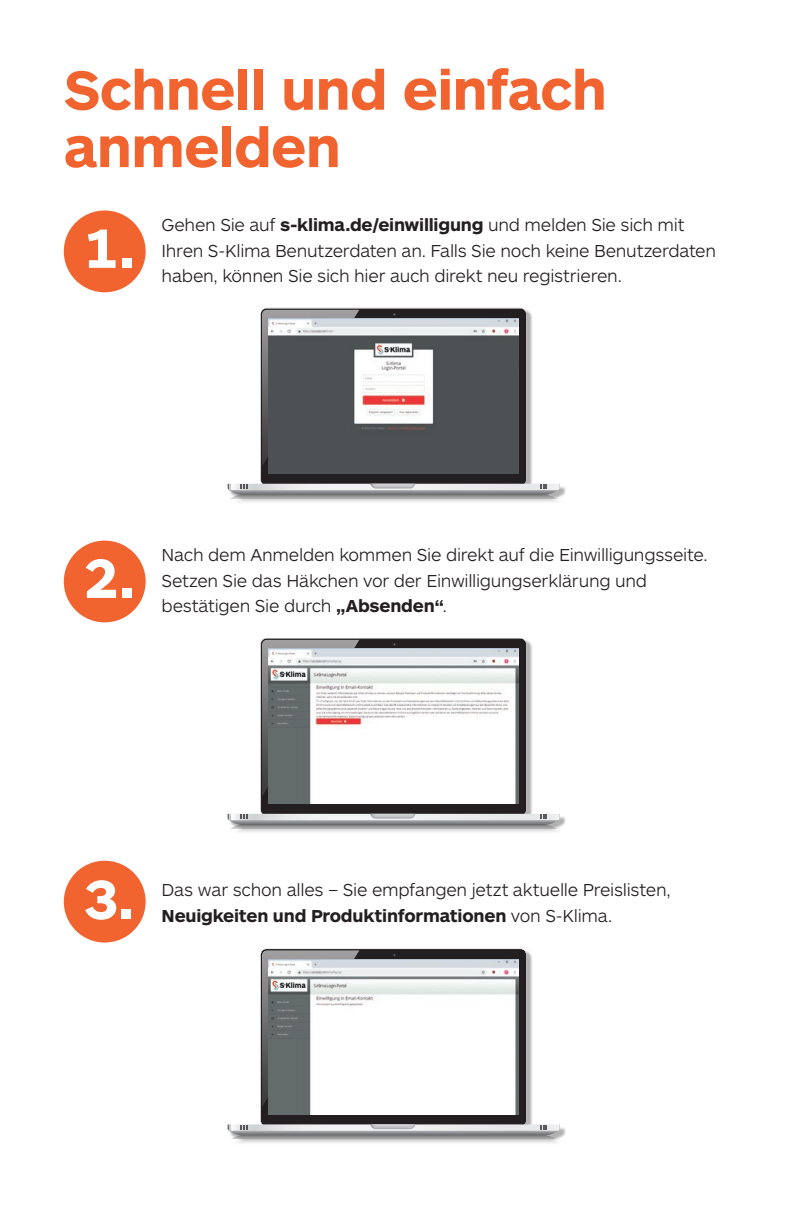
<style>
.page{position:relative;width:787px;height:1212px;background:#fff}
.page>*{position:absolute;margin:0;border:0;box-sizing:border-box;transform-origin:0 0}
.t1{font:700 57.45px/57.4px "ARS Maquette";letter-spacing:-.015em;color:#f2642f}
.t2{font:700 57.45px "ARS Maquette";color:#fff}
.t3{font:300 18px/25.5px "ARS Maquette";letter-spacing:-.015em;color:#231f20}
.s1{font-weight:700}
</style>
<div class="page">
<div style="left:229px;top:309px;width:336px;height:195px;background:#231f20;opacity:.35"></div>
<svg style="left:260px;top:308px;width:266px;height:176px;background:#353233"></svg>
<svg style="left:227px;top:484px;width:333px;height:14px"></svg>
<svg style="left:262px;top:309px;width:102px;height:158px;background:#7a797a"></svg>
<img style="left:269px;top:319px;width:249px;height:155px">
<div style="left:229px;top:639px;width:336px;height:195px;background:#231f20;opacity:.35"></div>
<svg style="left:260px;top:638px;width:266px;height:176px;background:#343133"></svg>
<svg style="left:227px;top:814px;width:333px;height:14px"></svg>
<svg style="left:262px;top:639px;width:98px;height:158px;background:#7c7b7d"></svg>
<img style="left:269px;top:649px;width:249px;height:155px">
<div style="left:229px;top:950px;width:336px;height:195px;background:#231f20;opacity:.35"></div>
<svg style="left:260px;top:948px;width:266px;height:176px;background:#3b3839"></svg>
<svg style="left:227px;top:1124px;width:333px;height:15px;background:#b1b2b4"></svg>
<svg style="left:262px;top:950px;width:102px;height:158px;background:#7b797a"></svg>
<img style="left:269px;top:959px;width:249px;height:155px">
<div style="left:64px;top:210px;width:82px;height:82px;background:#f2642f;border-radius:50%"></div>
<div style="left:64px;top:541px;width:82px;height:81px;background:#f2642f;border-radius:50%"></div>
<div style="left:64px;top:861px;width:82px;height:81px;background:#f2642f;border-radius:50%"></div>
<p class="t1" style="left:64px;top:58px;width:544px">Schnell und einfach anmelden</p>
<p class="t2" style="left:84px;top:210px;width:52px">1.</p>
<p class="t3" style="left:162px;top:211px;width:556px">Gehen Sie auf <span class="s1">s-klima.de/einwilligung</span> und melden Sie sich mit<br>Ihren S-Klima Benutzerdaten an. Falls Sie noch keine Benutzerdaten haben, können Sie sich hier auch direkt neu registrieren.</p>
<p class="t2" style="left:84px;top:540px;width:52px">2.</p>
<p class="t3" style="left:162px;top:541px;width:547px">Nach dem Anmelden kommen Sie direkt auf die Einwilligungsseite.<br>Setzen Sie das Häkchen vor der Einwilligungserklärung und bestätigen Sie durch <span class="s1">„Absenden“</span>.</p>
<p class="t2" style="left:84px;top:862px;width:52px">3.</p>
<p class="t3" style="left:162px;top:876px;width:510px">Das war schon alles – Sie empfangen jetzt aktuelle Preislisten,<br><span class="s1">Neuigkeiten und Produktinformationen</span> von S-Klima.</p>
</div>
